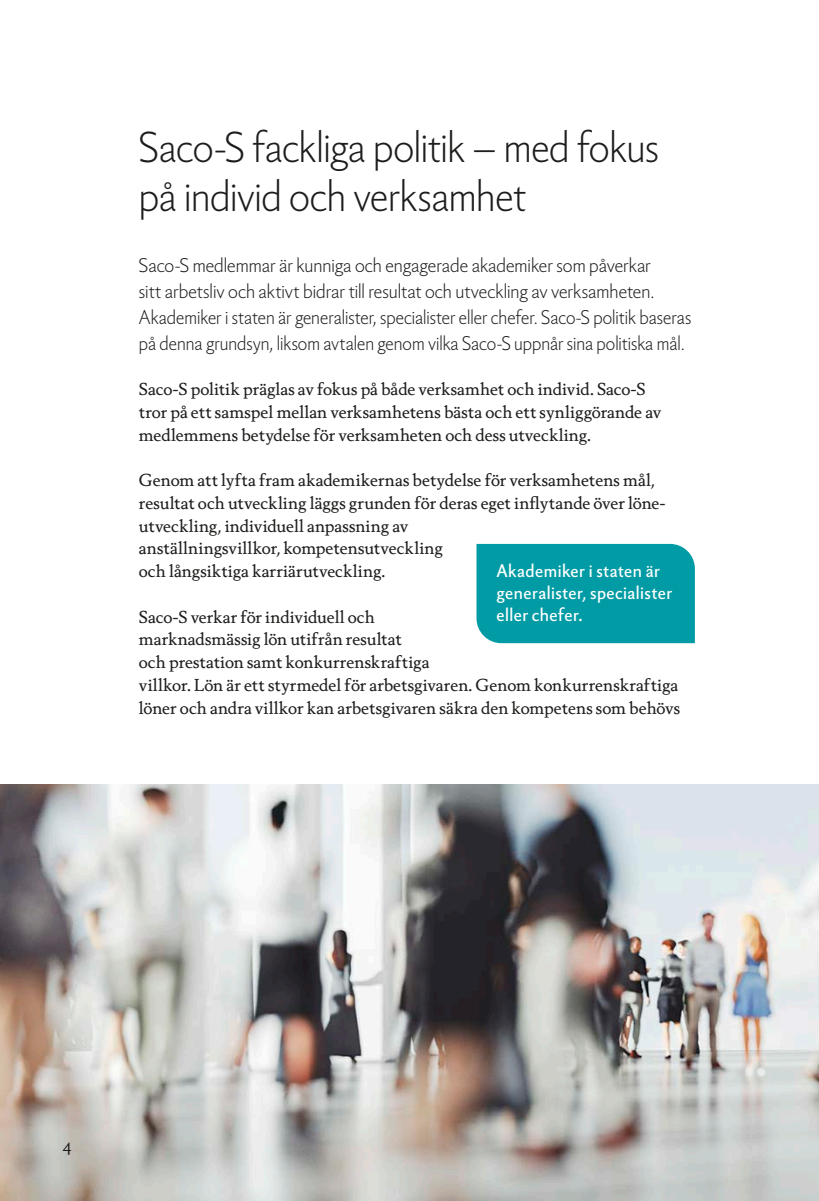
<style>
.page{position:relative;width:819px;height:1201px;background:#fff}
.page>*{position:absolute;margin:0;border:0;box-sizing:border-box;transform-origin:0 0}
.t1{font:300 42px/49px "Berling Nova Sans Pro";letter-spacing:-.01em;color:#1d1d1b}
.t2{font:300 19.25px/26.2px "Berling Nova Sans Pro";color:#1d1d1b}
.t3{font:17.5px/21.9px "Berling Nova Sans Pro";letter-spacing:.025em;color:#fff}
.t4{font:17.5px "Berling Nova Text Pro";color:#1d1d1b}
.t5{font:16.62px/22.8px "Berling Nova Text Pro";color:#1d1d1b}
</style>
<div class="page">
<img style="left:0;top:784px;width:819px;height:416px">
<div style="left:476px;top:544px;width:218px;height:99px;background:#009ba4"></div>
<h1 class="t1" style="left:139px;top:119px;width:521px">Saco-S fackliga politik – med fokus på individ och verksamhet</h1>
<p class="t2" style="left:139px;top:250px;width:554px">Saco-S medlemmar är kunniga och engagerade akademiker som påverkar<br>sitt arbetsliv och aktivt bidrar till resultat och utveckling av verksamheten.<br>Akademiker i staten är generalister, specialister eller chefer. Saco-S politik baseras på denna grundsyn, liksom avtalen genom vilka Saco-S uppnår sina politiska mål.</p>
<p class="t5" style="left:139px;top:377px;width:524px">Saco-S politik präglas av fokus på både verksamhet och individ. Saco-S tror på ett samspel mellan verksamhetens bästa och ett synliggörande av medlemmens betydelse för verksamheten och dess utveckling.</p>
<p class="t5" style="left:139px;top:468px;width:528px">Genom att lyfta fram akademikernas betydelse för verksamhetens mål, resultat och utveckling läggs grunden för deras eget inflytande över löne&shy;utveckling, individuell anpassning av<br>anställningsvillkor, kompetensutveckling<br>och långsiktiga karriärutveckling.</p>
<p class="t5" style="left:139px;top:605px;width:543px">Saco-S verkar för individuell och<br>marknadsmässig lön utifrån resultat<br>och prestation samt konkurrenskraftiga<br>villkor. Lön är ett styrmedel för arbetsgivaren. Genom konkurrenskraftiga löner och andra villkor kan arbetsgivaren säkra den kompetens som behövs</p>
<p class="t3" style="left:496px;top:559px;width:177px">Akademiker i staten är generalister, specialister eller chefer.</p>
<p class="t4" style="left:62px;top:1133px;width:10px">4</p>
</div>
